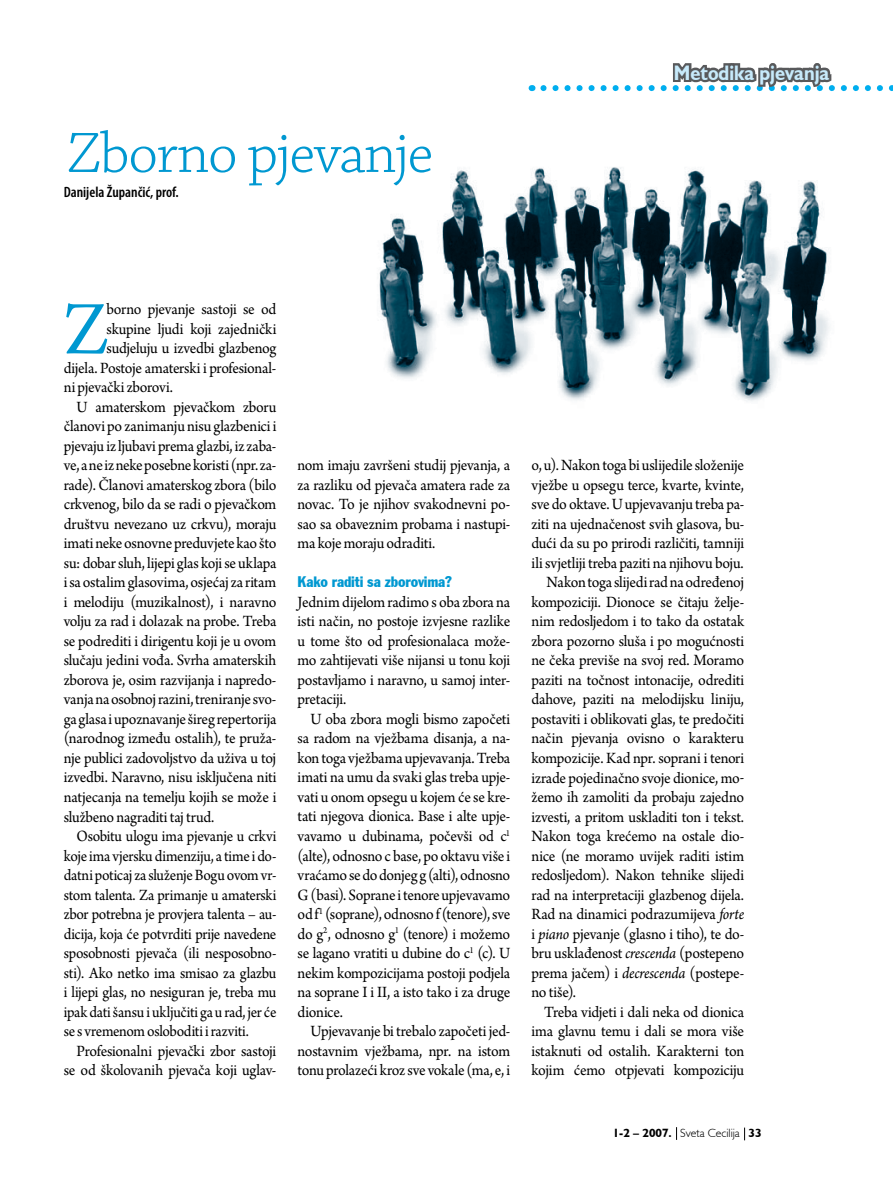
<style>
.page{position:relative;width:893px;height:1191px;background:#fff}
.page>*{position:absolute;margin:0;border:0;box-sizing:border-box;transform-origin:0 0}
.t1{font:79.65px "Arno Pro";color:#0098d1;scale:.95 1}
.t2{font:300 60px "Chaparral Pro";letter-spacing:-.025em;color:#0098d1}
.t3{font:700 21px "Humanist 521 BT";color:#c7eafb;scale:.9 1}
.t4{font:16.5px/19.5px "Arno Pro";letter-spacing:-.015em;color:#000;text-align:justify;scale:.95 1}
.t5{font:16.5px "Arno Pro";letter-spacing:-.015em;color:#000;scale:.93 1}
.t6{font:16.5px "Arno Pro";letter-spacing:.005em;color:#000;scale:.95 1}
.t7{font:600 condensed 15px "Myriad Pro";color:#000}
.t8{font:condensed 15px "Franklin Gothic L2";letter-spacing:-.01em;color:#0098d1}
.t9{font:300 12px "Humanist 521 BT";color:#000}
.s1{font-style:italic}
.s2{font-weight:700}
</style>
<div class="page">
<svg style="left:744px;top:1127px;width:1px;height:13px"></svg>
<svg style="left:676px;top:1127px;width:1px;height:12px"></svg>
<img style="left:379px;top:167px;width:450px;height:234px">
<svg style="left:543px;top:63px;width:350px;height:28px"></svg>
<h2 class="t2" style="left:67px;top:120px;width:368px">Zborno pjevanje</h2>
<p class="t7" style="left:64px;top:184px;width:117px">Danijela Župančić, prof.</p>
<p class="t3" style="left:674px;top:60px;width:174px">Metodika pjevanja</p>
<h1 class="t1" style="left:64px;top:284px;width:49px">Z</h1>
<p class="t4" style="left:107px;top:300px;width:180px">borno pjevanje sastoji se od</p>
<p class="t4" style="left:107px;top:320px;width:180px">skupine ljudi koji zajednički</p>
<p class="t4" style="left:107px;top:339px;width:180px">sudjeluju u izvedbi glazbenog</p>
<p class="t4" style="left:64px;top:359px;width:225px">dijela. Postoje amaterski i profesional-</p>
<p class="t4" style="left:64px;top:378px;width:116px">ni pjevački zborovi.</p>
<p class="t4" style="left:77px;top:398px;width:212px">U amaterskom pjevačkom zboru</p>
<p class="t4" style="left:64px;top:417px;width:225px">članovi po zanimanju nisu glazbenici i</p>
<p class="t4" style="left:64px;top:437px;width:225px">pjevaju iz ljubavi prema glazbi, iz zaba-</p>
<p class="t4" style="left:64px;top:456px;width:225px">ve, a ne iz neke posebne koristi (npr. za-</p>
<p class="t4" style="left:64px;top:476px;width:225px">rade). Članovi amaterskog zbora (bilo</p>
<p class="t4" style="left:64px;top:495px;width:225px">crkvenog, bilo da se radi o pjevačkom</p>
<p class="t4" style="left:64px;top:515px;width:225px">društvu nevezano uz crkvu), moraju</p>
<p class="t4" style="left:64px;top:534px;width:225px">imati neke osnovne preduvjete kao što</p>
<p class="t4" style="left:64px;top:554px;width:225px">su: dobar sluh, lijepi glas koji se uklapa</p>
<p class="t4" style="left:64px;top:573px;width:225px">i sa ostalim glasovima, osjećaj za ritam</p>
<p class="t4" style="left:64px;top:593px;width:225px">i melodiju (muzikalnost), i naravno</p>
<p class="t4" style="left:64px;top:612px;width:225px">volju za rad i dolazak na probe. Treba</p>
<p class="t4" style="left:64px;top:632px;width:225px">se podrediti i dirigentu koji je u ovom</p>
<p class="t4" style="left:64px;top:651px;width:225px">slučaju jedini vođa. Svrha amaterskih</p>
<p class="t4" style="left:64px;top:671px;width:225px">zborova je, osim razvijanja i napredo-</p>
<p class="t4" style="left:64px;top:690px;width:225px">vanja na osobnoj razini, treniranje svo-</p>
<p class="t4" style="left:64px;top:710px;width:225px">ga glasa i upoznavanje šireg repertorija</p>
<p class="t4" style="left:64px;top:729px;width:225px">(narodnog između ostalih), te pruža-</p>
<p class="t4" style="left:64px;top:749px;width:225px">nje publici zadovoljstvo da uživa u toj</p>
<p class="t4" style="left:64px;top:768px;width:225px">izvedbi. Naravno, nisu isključena niti</p>
<p class="t4" style="left:64px;top:788px;width:225px">natjecanja na temelju kojih se može i</p>
<p class="t4" style="left:64px;top:807px;width:160px">službeno nagraditi taj trud.</p>
<p class="t5" style="left:77px;top:826px;width:216px">Osobitu ulogu ima pjevanje u crkvi</p>
<p class="t5" style="left:64px;top:846px;width:230px">koje ima vjersku dimenziju, a time i do-</p>
<p class="t5" style="left:64px;top:865px;width:230px">datni poticaj za služenje Bogu ovom vr-</p>
<p class="t5" style="left:64px;top:885px;width:230px">stom talenta. Za primanje u amaterski</p>
<p class="t5" style="left:64px;top:904px;width:230px">zbor potrebna je provjera talenta – au-</p>
<p class="t5" style="left:64px;top:924px;width:230px">dicija, koja će potvrditi prije navedene</p>
<p class="t5" style="left:64px;top:943px;width:230px">sposobnosti pjevača (ili nesposobno-</p>
<p class="t5" style="left:64px;top:963px;width:230px">sti). Ako netko ima smisao za glazbu</p>
<p class="t5" style="left:64px;top:982px;width:230px">i lijepi glas, no nesiguran je, treba mu</p>
<p class="t5" style="left:64px;top:1002px;width:230px">ipak dati šansu i uključiti ga u rad, jer će</p>
<p class="t5" style="left:64px;top:1021px;width:201px">se s vremenom osloboditi i razviti.</p>
<p class="t4" style="left:77px;top:1041px;width:212px">Profesionalni pjevački zbor sastoji</p>
<p class="t4" style="left:64px;top:1061px;width:225px">se od školovanih pjevača koji uglav-</p>
<p class="t4" style="left:298px;top:456px;width:225px">nom imaju završeni studij pjevanja, a za razliku od pjevača amatera rade za novac. To je njihov svakodnevni po&shy;sao sa obaveznim probama i nastupi&shy;ma koje moraju odraditi.</p>
<p class="t8" style="left:298px;top:572px;width:156px">Kako raditi sa zborovima?</p>
<p class="t4" style="left:298px;top:593px;width:225px">Jednim dijelom radimo s oba zbora na isti način, no postoje izvjesne razlike u tome što od profesionalaca može&shy;mo zahtijevati više nijansi u tonu koji postavljamo i naravno, u samoj inter&shy;pretaciji.</p>
<p class="t4" style="left:298px;top:710px;width:225px;text-indent:13px">U oba zbora mogli bismo započeti sa radom na vježbama disanja, a na&shy;kon toga vježbama upjevavanja. Treba imati na umu da svaki glas treba upje&shy;vati u onom opsegu u kojem će se kre&shy;tati njegova dionica. Base i alte upje&shy;vavamo u dubinama, počevši od c<sup>1 </sup>(alte), odnosno c base, po oktavu više i vraćamo se do donjeg g (alti), odnosno G (basi). Soprane i tenore upjevavamo od f<sup>1</sup> (soprane), odnosno f (tenore), sve do g<sup>2</sup>, odnosno g<sup>1</sup> (tenore) i možemo se lagano vratiti u dubine do c<sup>1</sup> (c). U nekim kompozicijama postoji podjela na soprane I i II, a isto tako i za druge dionice.</p>
<p class="t4" style="left:298px;top:1022px;width:225px;text-indent:13px">Upjevavanje bi trebalo započeti jed&shy;nostavnim vježbama, npr. na istom tonu prolazeći kroz sve vokale (ma, e, i</p>
<p class="t4" style="left:531px;top:456px;width:225px">o, u). Nakon toga bi uslijedile složenije</p>
<p class="t4" style="left:531px;top:476px;width:225px">vježbe u opsegu terce, kvarte, kvinte,</p>
<p class="t4" style="left:531px;top:495px;width:225px">sve do oktave. U upjevavanju treba pa-</p>
<p class="t4" style="left:531px;top:515px;width:225px">ziti na ujednačenost svih glasova, bu-</p>
<p class="t4" style="left:531px;top:534px;width:225px">dući da su po prirodi različiti, tamniji</p>
<p class="t4" style="left:531px;top:554px;width:225px">ili svjetliji treba paziti na njihovu boju.</p>
<p class="t4" style="left:546px;top:573px;width:210px">Nakon toga slijedi rad na određenoj</p>
<p class="t4" style="left:531px;top:593px;width:225px">kompoziciji. Dionoce se čitaju želje-</p>
<p class="t4" style="left:531px;top:612px;width:225px">nim redosljedom i to tako da ostatak</p>
<p class="t4" style="left:531px;top:632px;width:225px">zbora pozorno sluša i po mogućnosti</p>
<p class="t4" style="left:531px;top:651px;width:225px">ne čeka previše na svoj red. Moramo</p>
<p class="t4" style="left:531px;top:671px;width:225px">paziti na točnost intonacije, odrediti</p>
<p class="t4" style="left:531px;top:690px;width:225px">dahove, paziti na melodijsku liniju,</p>
<p class="t4" style="left:531px;top:710px;width:225px">postaviti i oblikovati glas, te predočiti</p>
<p class="t4" style="left:531px;top:729px;width:225px">način pjevanja ovisno o karakteru</p>
<p class="t4" style="left:531px;top:749px;width:225px">kompozicije. Kad npr. soprani i tenori</p>
<p class="t4" style="left:531px;top:768px;width:225px">izrade pojedinačno svoje dionice, mo-</p>
<p class="t4" style="left:531px;top:788px;width:225px">žemo ih zamoliti da probaju zajedno</p>
<p class="t4" style="left:531px;top:807px;width:225px">izvesti, a pritom uskladiti ton i tekst.</p>
<p class="t4" style="left:531px;top:827px;width:225px">Nakon toga krećemo na ostale dio-</p>
<p class="t4" style="left:531px;top:846px;width:225px">nice (ne moramo uvijek raditi istim</p>
<p class="t4" style="left:531px;top:866px;width:225px">redosljedom). Nakon tehnike slijedi</p>
<p class="t4" style="left:531px;top:885px;width:225px">rad na interpretaciji glazbenog dijela.</p>
<p class="t6" style="left:531px;top:904px;width:225px">Rad na dinamici podrazumijeva <span class="s1">forte</span></p>
<p class="t4" style="left:531px;top:924px;width:225px">i <span class="s1">piano</span> pjevanje (glasno i tiho), te do-</p>
<p class="t4" style="left:531px;top:944px;width:225px">bru usklađenost <span class="s1">crescenda</span> (postepeno</p>
<p class="t4" style="left:531px;top:963px;width:225px">prema jačem) i <span class="s1">decrescenda</span> (postepe-</p>
<p class="t4" style="left:531px;top:983px;width:48px">no tiše).</p>
<p class="t4" style="left:544px;top:1002px;width:212px">Treba vidjeti i dali neka od dionica</p>
<p class="t4" style="left:531px;top:1022px;width:225px">ima glavnu temu i dali se mora više</p>
<p class="t4" style="left:531px;top:1041px;width:225px">istaknuti od ostalih. Karakterni ton</p>
<p class="t4" style="left:531px;top:1061px;width:225px">kojim ćemo otpjevati kompoziciju</p>
<p class="t9" style="left:613px;top:1125px;width:150px"><span class="s2">1-2 – 2007.</span> Sveta Cecilija <span class="s2">33</span></p>
</div>
